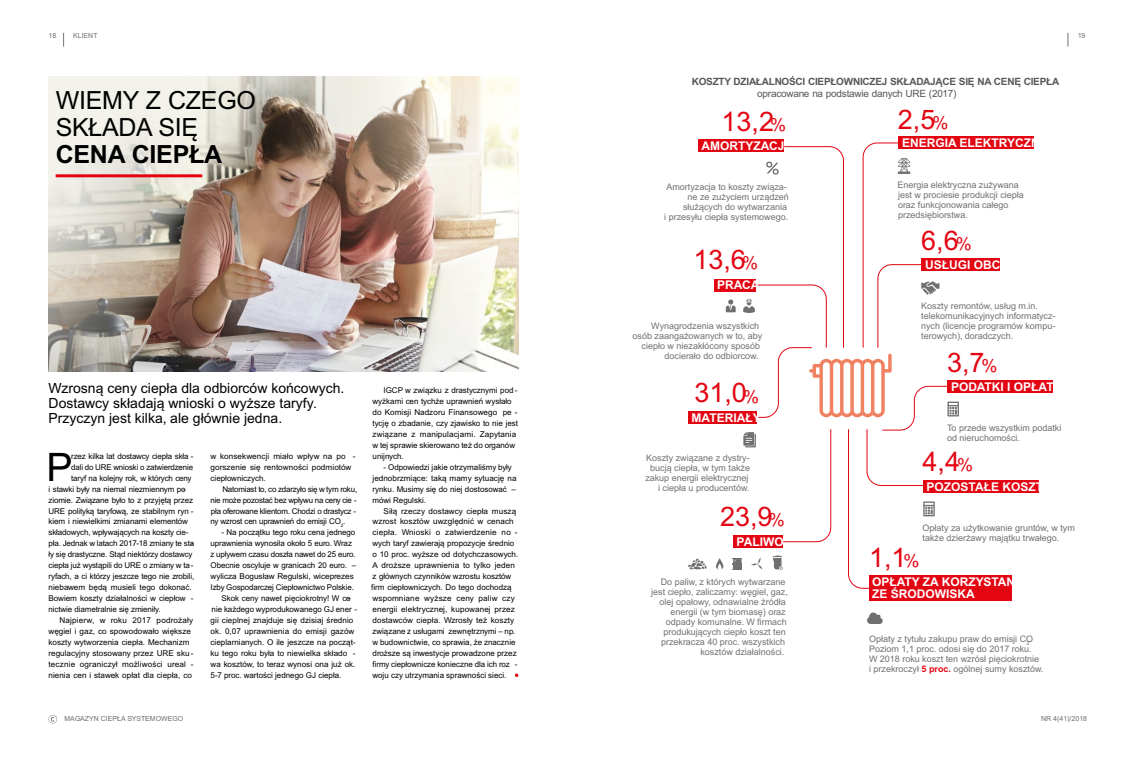
<style>
.page{position:relative;width:1133px;height:765px;background:#fff}
.page>*{position:absolute;margin:0;border:0;box-sizing:border-box;transform-origin:0 0}
.t1{font:39.2px "Arial";color:#000}
.t2{font:27px "Arial";color:#e30512}
.t3{font:25px/27px "Arial";letter-spacing:-.01em;color:#000}
.t4{font:700 25px "Arial";letter-spacing:-.01em;color:#000}
.t5{font:14px/15px "Arial";color:#000}
.t6{font:700 12px/12px "Arial";color:#fff}
.t7{font:700 10px "Arial";letter-spacing:-.025em;color:#575757}
.t8{font:10px "Arial";letter-spacing:-.025em;color:#575757}
.t9{font:9px/10px "Arial";color:#707070}
.t10{font:8px/10.9px "Arial";color:#000}
.t11{font:8px/10.9px "Arial";letter-spacing:-.025em;color:#000}
.t12{font:8px "Arial";letter-spacing:.025em;color:#000}
.t13{font:7px "Arial";color:#707070}
.s1{font-size:18px}
.s2{font-weight:700;color:#e30512}
</style>
<div class="page">
<svg style="left:48px;top:715px;width:9px;height:9px"></svg>
<svg style="left:1068px;top:33px;width:1px;height:13px"></svg>
<svg style="left:64px;top:33px;width:1px;height:13px"></svg>
<img style="left:49px;top:76px;width:469px;height:295px">
<hr style="left:56px;top:174px;width:146px;height:3px;background:#e30512">
<div style="left:699px;top:139px;width:85px;height:13px;background:#e30512"></div>
<div style="left:715px;top:279px;width:41px;height:12px;background:#e30512"></div>
<div style="left:898px;top:137px;width:135px;height:12px;background:#e30512"></div>
<div style="left:921px;top:258px;width:78px;height:13px;background:#e30512"></div>
<div style="left:947px;top:380px;width:105px;height:13px;background:#e30512"></div>
<div style="left:688px;top:411px;width:69px;height:13px;background:#e30512"></div>
<svg style="left:688px;top:558px;width:19px;height:12px"></svg>
<div style="left:923px;top:480px;width:116px;height:13px;background:#e30512"></div>
<svg style="left:716px;top:142px;width:243px;height:447px"></svg>
<div style="left:869px;top:575px;width:143px;height:26px;background:#e30512"></div>
<svg style="left:867px;top:613px;width:16px;height:11px"></svg>
<p class="t13" style="left:49px;top:33px;width:9px">18</p>
<p class="t13" style="left:73px;top:33px;width:26px">KLIENT</p>
<p class="t13" style="left:1078px;top:33px;width:9px">19</p>
<h3 class="t3" style="left:56px;top:89px;width:202px">WIEMY Z CZEGO<br>SKŁADA SIĘ</h3>
<h3 class="t4" style="left:56px;top:145px;width:168px">CENA CIEPŁA</h3>
<h3 class="t5" style="left:49px;top:382px;width:297px">Wzrosną ceny ciepła dla odbiorców końcowych.<br>Dostawcy składają wnioski o wyższe taryfy.<br>Przyczyn jest kilka, ale głównie jedna.</h3>
<h1 class="t1" style="left:47px;top:452px;width:28px">P</h1>
<p class="t10" style="left:71px;top:451px;width:124px">rzez kilka lat dostawcy ciepła skła -</p>
<p class="t10" style="left:211px;top:451px;width:146px">w konsekwencji miało wpływ na po - gorszenie się rentowności podmiotów ciepłowniczych.</p>
<p class="t11" style="left:211px;top:484px;width:148px;text-indent:12px">Natomiast to, co zdarzyło się w tym roku, nie może pozostać bez wpływu na ceny cie - pła oferowane klientom. Chodzi o drastycz - ny wzrost cen uprawnień do emisji CO . <sub>2</sub></p>
<p class="t10" style="left:222px;top:528px;width:135px">- Na początku tego roku cena jednego</p>
<p class="t10" style="left:211px;top:539px;width:143px">uprawnienia wynosiła około 5 euro. Wraz</p>
<p class="t10" style="left:211px;top:550px;width:146px">z upływem czasu doszła nawet do 25 euro.</p>
<p class="t10" style="left:211px;top:561px;width:147px">Obecnie oscyluje w granicach 20 euro. –</p>
<p class="t10" style="left:211px;top:572px;width:145px">wylicza Bogusław Regulski, wiceprezes</p>
<p class="t10" style="left:211px;top:583px;width:145px">Izby Gospodarczej Ciepłownictwo Polskie.</p>
<p class="t10" style="left:222px;top:593px;width:131px">Skok ceny nawet pięciokrotny! W ce-</p>
<p class="t10" style="left:212px;top:604px;width:147px">nie każdego wyprodukowanego GJ ener -</p>
<p class="t10" style="left:211px;top:615px;width:144px">gii cieplnej znajduje się dzisiaj średnio</p>
<p class="t10" style="left:211px;top:626px;width:145px">ok. 0,07 uprawnienia do emisji gazów</p>
<p class="t10" style="left:211px;top:637px;width:146px">cieplarnianych. O ile jeszcze na począt-</p>
<p class="t10" style="left:211px;top:648px;width:146px">ku tego roku była to niewielka składo -</p>
<p class="t10" style="left:211px;top:659px;width:146px">wa kosztów, to teraz wynosi ona już ok.</p>
<p class="t10" style="left:211px;top:670px;width:132px">5-7 proc. wartości jednego GJ ciepła.</p>
<p class="t10" style="left:71px;top:462px;width:124px">dali do URE wnioski o zatwierdzenie</p>
<p class="t10" style="left:71px;top:473px;width:122px">taryf na kolejny rok, w których ceny</p>
<p class="t10" style="left:49px;top:484px;width:139px">i stawki były na niemal niezmiennym po-</p>
<p class="t10" style="left:49px;top:495px;width:146px">ziomie. Związane było to z przyjętą przez</p>
<p class="t10" style="left:49px;top:506px;width:146px">URE polityką taryfową, ze stabilnym ryn -</p>
<p class="t10" style="left:49px;top:517px;width:141px">kiem i niewielkimi zmianami elementów</p>
<p class="t10" style="left:49px;top:528px;width:141px">składowych, wpływających na koszty cie-</p>
<p class="t10" style="left:49px;top:539px;width:147px">pła. Jednak w latach 2017-18 zmiany te sta-</p>
<p class="t10" style="left:49px;top:550px;width:145px">ły się drastyczne. Stąd niektórzy dostawcy</p>
<p class="t10" style="left:49px;top:561px;width:146px">ciepła już wystąpili do URE o zmiany w ta-</p>
<p class="t10" style="left:49px;top:572px;width:147px">ryfach, a ci którzy jeszcze tego nie zrobili,</p>
<p class="t10" style="left:49px;top:583px;width:145px">niebawem będą musieli tego dokonać.</p>
<p class="t10" style="left:49px;top:593px;width:146px">Bowiem koszty działalności w ciepłow -</p>
<p class="t10" style="left:49px;top:604px;width:114px">nictwie diametralnie się zmieniły.</p>
<p class="t12" style="left:60px;top:617px;width:135px">Najpierw, w roku 2017 podrożały</p>
<p class="t10" style="left:49px;top:626px;width:144px">węgiel i gaz, co spowodowało większe</p>
<p class="t10" style="left:49px;top:637px;width:142px">koszty wytworzenia ciepła. Mechanizm</p>
<p class="t10" style="left:49px;top:648px;width:146px">regulacyjny stosowany przez URE sku -</p>
<p class="t10" style="left:49px;top:659px;width:146px">tecznie ograniczył możliwości ureal -</p>
<p class="t10" style="left:49px;top:670px;width:145px">nienia cen i stawek opłat dla ciepła, co</p>
<p class="t10" style="left:373px;top:386px;width:147px;text-indent:11px">IGCP w związku z drastycznymi pod - wyżkami cen tychże uprawnień wysłało do Komisji Nadzoru Finansowego pe - tycję o zbadanie, czy zjawisko to nie jest związane z manipulacjami. Zapytania w tej sprawie skierowano też do organów unijnych.</p>
<p class="t10" style="left:373px;top:462px;width:146px;text-indent:11px">- Odpowiedzi jakie otrzymaliśmy były jednobrzmiące: taką mamy sytuację na rynku. Musimy się do niej dostosować – mówi Regulski.</p>
<p class="t10" style="left:371px;top:506px;width:149px;text-indent:12px">Siłą rzeczy dostawcy ciepła muszą wzrost kosztów uwzględnić w cenach ciepła. Wnioski o zatwierdzenie no - wych taryf zawierają propozycje średnio o 10 proc. wyższe od dotychczasowych.<br>A droższe uprawnienia to tylko jeden z głównych czynników wzrostu kosztów firm ciepłowniczych. Do tego dochodzą wspomniane wyższe ceny paliw czy energii elektrycznej, kupowanej przez dostawców ciepła. Wzrosły też koszty związane z usługami zewnętrznymi – np. w budownictwie, co sprawia, że znacznie droższe są inwestycje prowadzone przez firmy ciepłownicze konieczne dla ich roz - woju czy utrzymania sprawności sieci.</p>
<p class="t7" style="left:692px;top:78px;width:369px">KOSZTY DZIAŁALNOŚCI CIEPŁOWNICZEJ SKŁADAJĄCE SIĘ NA CENĘ CIEPŁA</p>
<p class="t8" style="left:757px;top:90px;width:201px">opracowane na podstawie danych URE (2017)</p>
<h2 class="t2" style="left:722px;top:111px;width:66px">13,2<span class="s1">%</span></h2>
<h3 class="t6" style="left:701px;top:141px;width:93px">AMORTYZACJA</h3>
<p class="t9" style="left:664px;top:183px;width:126px;text-align:right">Amortyzacja to koszty związa&shy;ne ze zużyciem urządzeń służących do wytwarzania<br>i przesyłu ciepła systemowego.</p>
<h2 class="t2" style="left:693px;top:250px;width:66px">13,6<span class="s1">%</span></h2>
<h3 class="t6" style="left:717px;top:280px;width:44px">PRACA</h3>
<p class="t9" style="left:651px;top:321px;width:109px">Wynagrodzenia wszystkich</p>
<p class="t9" style="left:633px;top:331px;width:131px">osób zaangażowanych w to, aby</p>
<p class="t9" style="left:642px;top:341px;width:120px">ciepło w niezakłócony sposób</p>
<p class="t9" style="left:665px;top:351px;width:96px">docierało do odbiorcow.</p>
<h2 class="t2" style="left:694px;top:383px;width:66px">31,0<span class="s1">%</span></h2>
<h3 class="t6" style="left:692px;top:412px;width:71px">MATERIAŁY</h3>
<p class="t9" style="left:645px;top:454px;width:106px;text-align:right">Koszty związane z dystry&shy;bucją ciepła, w tym także zakup energii elektrycznej i ciepła u producentów.</p>
<h2 class="t2" style="left:720px;top:506px;width:66px">23,9<span class="s1">%</span></h2>
<h3 class="t6" style="left:737px;top:537px;width:49px">PALIWO</h3>
<p class="t9" style="left:661px;top:578px;width:126px">Do paliw, z których wytwarzane</p>
<p class="t9" style="left:651px;top:588px;width:138px">jest ciepło, zaliczamy: węgiel, gaz,</p>
<p class="t9" style="left:659px;top:598px;width:128px">olej opałowy, odnawialne źródła</p>
<p class="t9" style="left:671px;top:608px;width:117px">energii (w tym biomasę) oraz</p>
<p class="t9" style="left:666px;top:618px;width:123px">odpady komunalne. W firmach</p>
<p class="t9" style="left:663px;top:628px;width:124px">produkujących ciepło koszt ten</p>
<p class="t9" style="left:661px;top:638px;width:125px">przekracza 40 proc. wszystkich</p>
<p class="t9" style="left:700px;top:648px;width:86px">kosztów działalności.</p>
<h2 class="t2" style="left:898px;top:109px;width:52px">2,5<span class="s1">%</span></h2>
<h3 class="t6" style="left:902px;top:138px;width:148px">ENERGIA ELEKTRYCZNA</h3>
<p class="t9" style="left:898px;top:181px;width:128px">Energia elektryczna zużywana jest w prociesie produkcji ciepła oraz funkcjonowania całego przedsiębiorstwa.</p>
<h2 class="t2" style="left:921px;top:230px;width:52px">6,6<span class="s1">%</span></h2>
<h3 class="t6" style="left:925px;top:260px;width:85px">USŁUGI OBCE</h3>
<p class="t9" style="left:921px;top:302px;width:136px">Koszty remontów, usług m.in. telekomunikacyjnych informatycz&shy;nych (licencje programów kompu&shy;terowych), doradczych.</p>
<h2 class="t2" style="left:947px;top:352px;width:52px">3,7<span class="s1">%</span></h2>
<h3 class="t6" style="left:951px;top:382px;width:112px">PODATKI I OPŁATY</h3>
<p class="t9" style="left:947px;top:424px;width:116px">To przede wszystkim podatki</p>
<p class="t9" style="left:947px;top:434px;width:75px">od nieruchomości.</p>
<h2 class="t2" style="left:923px;top:452px;width:52px">4,4<span class="s1">%</span></h2>
<h3 class="t6" style="left:927px;top:482px;width:126px">POZOSTAŁE KOSZTY</h3>
<p class="t9" style="left:923px;top:523px;width:154px">Opłaty za użytkowanie gruntów, w tym także dzierżawy majątku trwałego.</p>
<h2 class="t2" style="left:869px;top:547px;width:52px">1,1<span class="s1">%</span></h2>
<h3 class="t6" style="left:872px;top:577px;width:156px">OPŁATY ZA KORZYSTANIE<br>ZE ŚRODOWISKA</h3>
<p class="t9" style="left:869px;top:634px;width:176px">Opłaty z tytułu zakupu praw do emisji CO<sub>2</sub>.<br>Poziom 1,1 proc. odosi się do 2017 roku.<br>W 2018 roku koszt ten wzrósł pięciokrotnie<br>i przekroczył <span class="s2">5 proc.</span> ogólnej sumy kosztów.</p>
<p class="t13" style="left:64px;top:716px;width:120px">MAGAZYN CIEPŁA SYSTEMOWEGO</p>
<p class="t13" style="left:1041px;top:716px;width:47px">NR 4(41)/2018</p>
</div>
